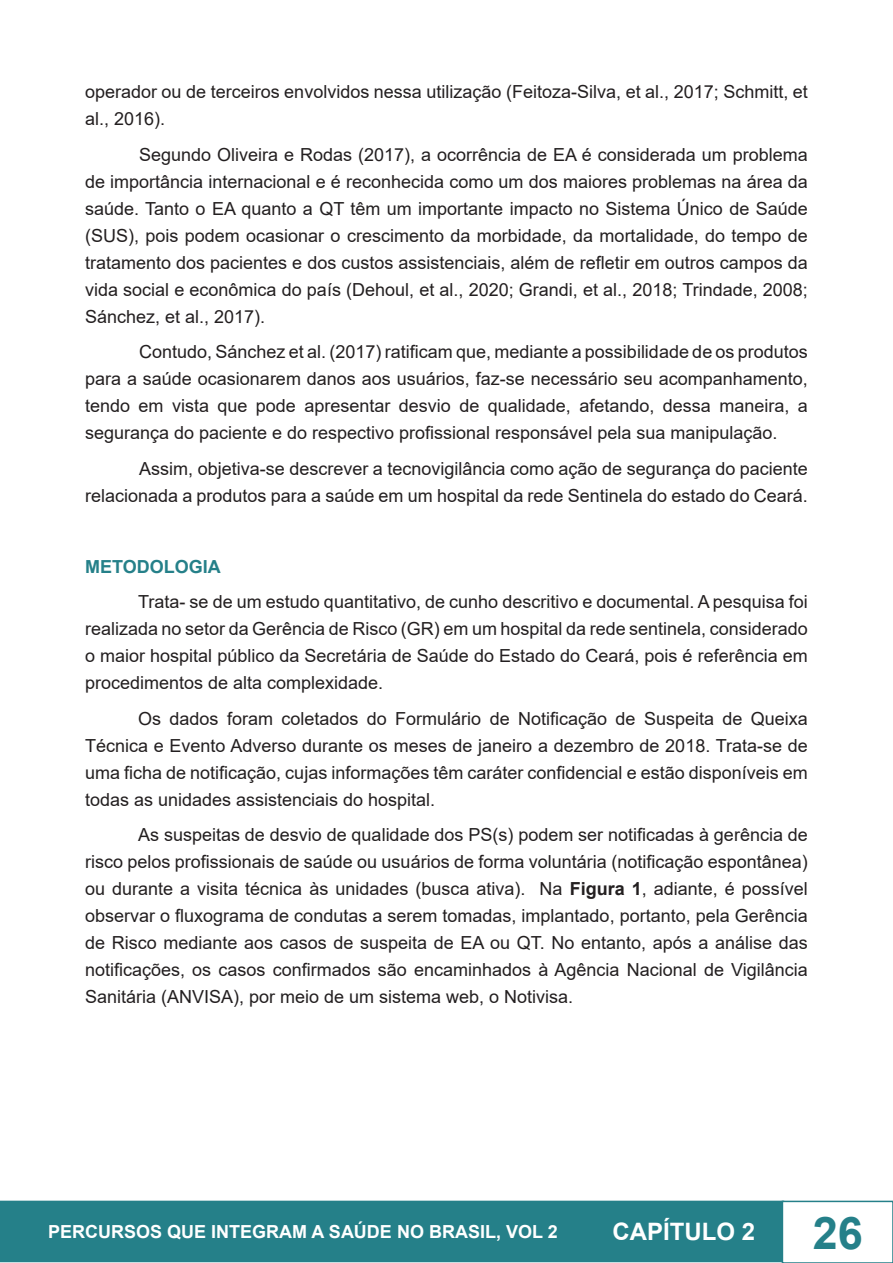
<style>
.page{position:relative;width:893px;height:1263px;background:#fff}
.page>*{position:absolute;margin:0;border:0;box-sizing:border-box;transform-origin:0 0}
.t1{font:700 45px "Arial";color:#258089}
.t2{font:700 24px "Arial";color:#fff}
.t3{font:18px/27px "Arial";color:#231f20;text-align:justify}
.t4{font:700 18px "Arial";color:#fff}
.Título_1{font:700 18px "Arial";color:#258089}
.s1{font-weight:700}
</style>
<div class="page">
<div style="left:1px;top:1201px;width:782px;height:60px;background:#258089"></div>
<div style="left:0;top:1201px;width:784px;height:61px;border:2px solid #258089"></div>
<div style="left:782px;top:1201px;width:111px;height:62px;border:2px solid #258089"></div>
<p class="t3" style="left:85px;top:78px;width:724px">operador ou de terceiros envolvidos nessa utilização (Feitoza-Silva, et al., 2017; Schmitt, et al., 2016).</p>
<p class="t3" style="left:85px;top:141px;width:724px;text-indent:54px">Segundo Oliveira e Rodas (2017), a ocorrência de EA é considerada um problema de importância internacional e é reconhecida como um dos maiores problemas na área da saúde. Tanto o EA quanto a QT têm um importante impacto no Sistema Único de Saúde (SUS), pois podem ocasionar o crescimento da morbidade, da mortalidade, do tempo de tratamento dos pacientes e dos custos assistenciais, além de refletir em outros campos da vida social e econômica do país (Dehoul, et al., 2020; Grandi, et al., 2018; Trindade, 2008; Sánchez, et al., 2017).</p>
<p class="t3" style="left:85px;top:338px;width:724px;text-indent:54px">Contudo, Sánchez et al. (2017) ratificam que, mediante a possibilidade de os produtos para a saúde ocasionarem danos aos usuários, faz-se necessário seu acompanhamento, tendo em vista que pode apresentar desvio de qualidade, afetando, dessa maneira, a segurança do paciente e do respectivo profissional responsável pela sua manipulação.</p>
<p class="t3" style="left:85px;top:455px;width:724px;text-align:right">Assim, objetiva-se descrever a tecnovigilância como ação de segurança do paciente relacionada a produtos para a saúde em um hospital da rede Sentinela do estado do Ceará.</p>
<p class="Título_1" style="left:85px;top:554px;width:137px">METODOLOGIA</p>
<p class="t3" style="left:85px;top:588px;width:724px;text-indent:53px">Trata- se de um estudo quantitativo, de cunho descritivo e documental. A pesquisa foi realizada no setor da Gerência de Risco (GR) em um hospital da rede sentinela, considerado o maior hospital público da Secretária de Saúde do Estado do Ceará, pois é referência em procedimentos de alta complexidade.</p>
<p class="t3" style="left:85px;top:705px;width:724px;text-indent:53px">Os dados foram coletados do Formulário de Notificação de Suspeita de Queixa Técnica e Evento Adverso durante os meses de janeiro a dezembro de 2018. Trata-se de uma ficha de notificação, cujas informações têm caráter confidencial e estão disponíveis em todas as unidades assistenciais do hospital.</p>
<p class="t3" style="left:85px;top:821px;width:724px;text-indent:53px">As suspeitas de desvio de qualidade dos PS(s) podem ser notificadas à gerência de risco pelos profissionais de saúde ou usuários de forma voluntária (notificação espontânea) ou durante a visita técnica às unidades (busca ativa). Na <span class="s1">Figura 1</span>, adiante, é possível observar o fluxograma de condutas a serem tomadas, implantado, portanto, pela Gerência de Risco mediante aos casos de suspeita de EA ou QT. No entanto, após a análise das notificações, os casos confirmados são encaminhados à Agência Nacional de Vigilância Sanitária (ANVISA), por meio de um sistema web, o Notivisa.</p>
<p class="t4" style="left:48px;top:1219px;width:511px">PERCURSOS QUE INTEGRAM A SAÚDE NO BRASIL, VOL 2</p>
<h2 class="t2" style="left:612px;top:1215px;width:144px">CAPÍTULO 2</h2>
<h1 class="t1" style="left:813px;top:1201px;width:52px">26</h1>
</div>
